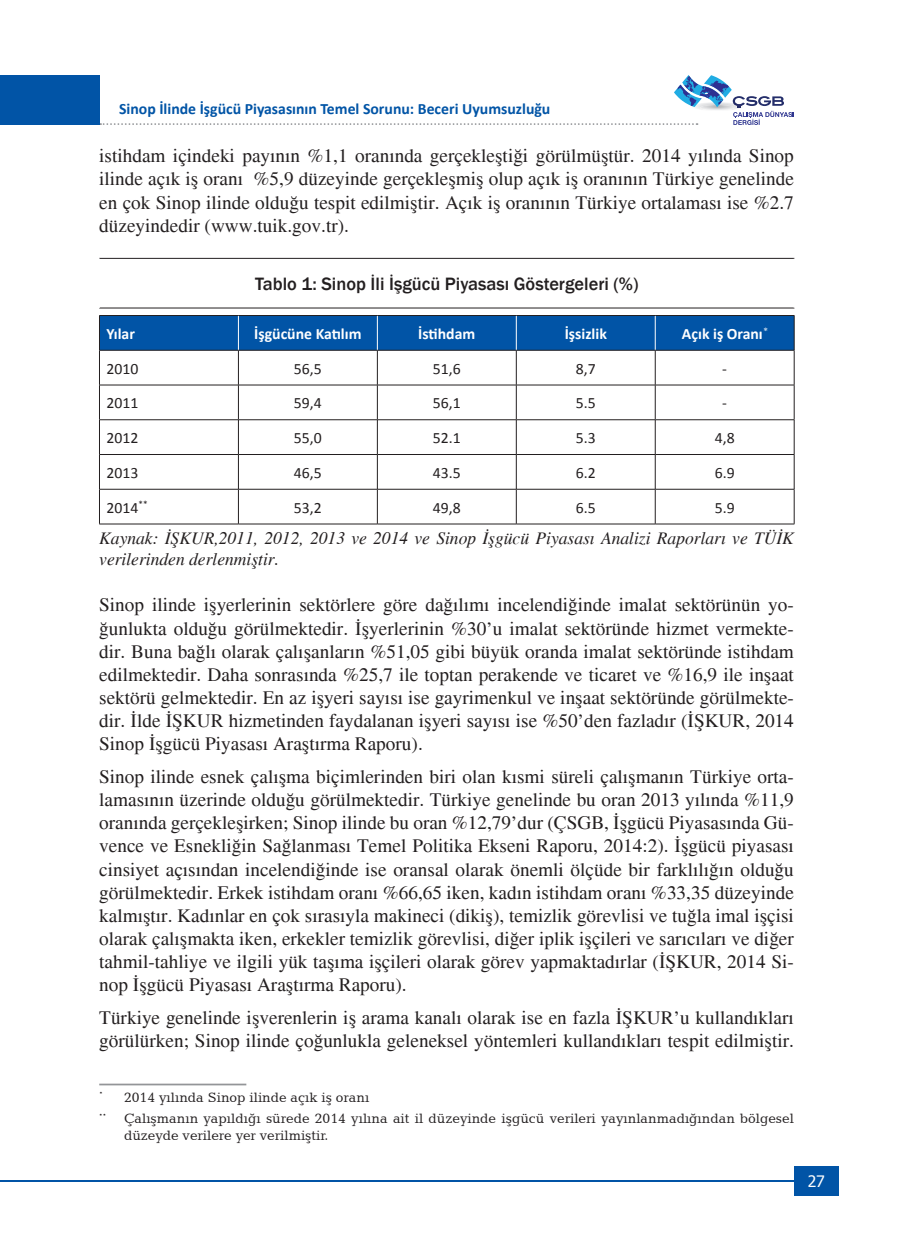
<style>
.page{position:relative;width:918px;height:1241px;background:#fff}
.page>*{position:absolute;margin:0;border:0;box-sizing:border-box;transform-origin:0 0}
._07-_METİN_YAZILAR{font:19.25px/23.1px "Times";color:#231f20;text-align:justify}
.ARA_BAŞLIK_3{font:500 18.38px "Franklin Gothic";color:#231f20}
.t1{font:italic 17.5px/21px "Times";color:#231f20}
.t2{font:15.75px "Calibri";color:#231f20}
._01-_ANA_BAŞLIK{font:700 15.75px "Calibri";color:#0154a6}
.t3{font:700 15.75px "Calibri";color:#fff}
.t4{font:15.75px "Tahoma";color:#fff}
.t5{font:14px/16.8px "Candida BT";color:#231f20}
.t6{font:8.22px "Candida BT";color:#231f20}
</style>
<div class="page">
<div style="left:0;top:75px;width:99px;height:50px;background:#0154a6"></div>
<div style="left:794px;top:1166px;width:44px;height:30px;background:#0154a6"></div>
<hr style="left:0;top:1180px;width:794px;height:2px;background:#0154a6">
<svg style="left:100px;top:75px;width:694px;height:50px"></svg>
<hr style="left:99px;top:1083px;width:147px;height:2px;background:#939598">
<hr style="left:99px;top:258px;width:695px;height:1px;background:#231f20">
<hr style="left:99px;top:308px;width:695px;height:1px;background:#231f20">
<hr style="left:99px;top:258px;width:1px;height:50px;background:#fff">
<div style="left:100px;top:316px;width:694px;height:34px;background:#0154a6"></div>
<hr style="left:99px;top:350px;width:1px;height:35px;background:#231f20">
<hr style="left:238px;top:350px;width:1px;height:35px;background:#231f20">
<hr style="left:377px;top:350px;width:1px;height:35px;background:#231f20">
<hr style="left:516px;top:350px;width:1px;height:35px;background:#231f20">
<hr style="left:655px;top:350px;width:1px;height:35px;background:#231f20">
<hr style="left:794px;top:350px;width:1px;height:35px;background:#231f20">
<hr style="left:99px;top:384px;width:139px;height:1px;background:#231f20">
<hr style="left:99px;top:385px;width:1px;height:34px;background:#231f20">
<hr style="left:238px;top:384px;width:139px;height:1px;background:#231f20">
<hr style="left:238px;top:385px;width:1px;height:34px;background:#231f20">
<hr style="left:377px;top:384px;width:139px;height:1px;background:#231f20">
<hr style="left:377px;top:385px;width:1px;height:34px;background:#231f20">
<hr style="left:516px;top:384px;width:139px;height:1px;background:#231f20">
<hr style="left:516px;top:385px;width:1px;height:34px;background:#231f20">
<hr style="left:655px;top:384px;width:139px;height:1px;background:#231f20">
<hr style="left:655px;top:385px;width:1px;height:34px;background:#231f20">
<hr style="left:794px;top:385px;width:1px;height:34px;background:#231f20">
<hr style="left:99px;top:419px;width:139px;height:1px;background:#231f20">
<hr style="left:99px;top:420px;width:1px;height:34px;background:#231f20">
<hr style="left:238px;top:419px;width:139px;height:1px;background:#231f20">
<hr style="left:238px;top:420px;width:1px;height:34px;background:#231f20">
<hr style="left:377px;top:419px;width:139px;height:1px;background:#231f20">
<hr style="left:377px;top:420px;width:1px;height:34px;background:#231f20">
<hr style="left:516px;top:419px;width:139px;height:1px;background:#231f20">
<hr style="left:516px;top:420px;width:1px;height:34px;background:#231f20">
<hr style="left:655px;top:419px;width:139px;height:1px;background:#231f20">
<hr style="left:655px;top:420px;width:1px;height:34px;background:#231f20">
<hr style="left:794px;top:420px;width:1px;height:34px;background:#231f20">
<hr style="left:99px;top:454px;width:139px;height:1px;background:#231f20">
<hr style="left:99px;top:454px;width:1px;height:35px;background:#231f20">
<hr style="left:238px;top:454px;width:139px;height:1px;background:#231f20">
<hr style="left:238px;top:454px;width:1px;height:35px;background:#231f20">
<hr style="left:377px;top:454px;width:139px;height:1px;background:#231f20">
<hr style="left:377px;top:454px;width:1px;height:35px;background:#231f20">
<hr style="left:516px;top:454px;width:139px;height:1px;background:#231f20">
<hr style="left:516px;top:454px;width:1px;height:35px;background:#231f20">
<hr style="left:655px;top:454px;width:139px;height:1px;background:#231f20">
<hr style="left:655px;top:454px;width:1px;height:35px;background:#231f20">
<hr style="left:794px;top:454px;width:1px;height:35px;background:#231f20">
<hr style="left:99px;top:489px;width:139px;height:1px;background:#231f20">
<hr style="left:99px;top:489px;width:1px;height:34px;background:#231f20">
<hr style="left:238px;top:489px;width:139px;height:1px;background:#231f20">
<hr style="left:238px;top:489px;width:1px;height:34px;background:#231f20">
<hr style="left:377px;top:489px;width:139px;height:1px;background:#231f20">
<hr style="left:377px;top:489px;width:1px;height:34px;background:#231f20">
<hr style="left:516px;top:489px;width:139px;height:1px;background:#231f20">
<hr style="left:516px;top:489px;width:1px;height:34px;background:#231f20">
<hr style="left:655px;top:489px;width:139px;height:1px;background:#231f20">
<hr style="left:655px;top:489px;width:1px;height:34px;background:#231f20">
<hr style="left:794px;top:489px;width:1px;height:34px;background:#231f20">
<hr style="left:99px;top:523px;width:139px;height:1px;background:#231f20">
<hr style="left:238px;top:523px;width:139px;height:1px;background:#231f20">
<hr style="left:377px;top:523px;width:139px;height:1px;background:#231f20">
<hr style="left:516px;top:523px;width:139px;height:1px;background:#231f20">
<hr style="left:655px;top:523px;width:139px;height:1px;background:#231f20">
<hr style="left:238px;top:316px;width:1px;height:34px;background:#fff">
<hr style="left:377px;top:316px;width:1px;height:34px;background:#fff">
<hr style="left:516px;top:316px;width:1px;height:34px;background:#fff">
<hr style="left:655px;top:316px;width:1px;height:34px;background:#fff">
<hr style="left:99px;top:315px;width:139px;height:1px;background:#231f20">
<hr style="left:99px;top:316px;width:1px;height:34px;background:#231f20">
<hr style="left:238px;top:315px;width:139px;height:1px;background:#231f20">
<hr style="left:377px;top:315px;width:139px;height:1px;background:#231f20">
<hr style="left:516px;top:315px;width:139px;height:1px;background:#231f20">
<hr style="left:655px;top:315px;width:139px;height:1px;background:#231f20">
<hr style="left:794px;top:316px;width:1px;height:34px;background:#231f20">
<hr style="left:99px;top:350px;width:139px;height:1px;background:#231f20">
<hr style="left:238px;top:350px;width:139px;height:1px;background:#231f20">
<hr style="left:377px;top:350px;width:139px;height:1px;background:#231f20">
<hr style="left:516px;top:350px;width:139px;height:1px;background:#231f20">
<hr style="left:655px;top:350px;width:139px;height:1px;background:#231f20">
<p class="_01-_ANA_BAŞLIK" style="left:119px;top:99px;width:433px">Sinop İlinde İşgücü Piyasasının Temel Sorunu: Beceri Uyumsuzluğu</p>
<p class="_07-_METİN_YAZILAR" style="left:99px;top:144px;width:696px">istihdam içindeki payının %1,1 oranında gerçekleştiği görülmüştür. 2014 yılında Sinop ilinde açık iş oranı %5,9 düzeyinde gerçekleşmiş olup açık iş oranının Türkiye genelinde en çok Sinop ilinde olduğu tespit edilmiştir. Açık iş oranının Türkiye ortalaması ise %2.7 düzeyindedir (www.tuik.gov.tr).</p>
<p class="ARA_BAŞLIK_3" style="left:255px;top:272px;width:385px">Tablo 1: Sinop İli İşgücü Piyasası Göstergeleri (%)</p>
<p class="t3" style="left:106px;top:324px;width:30px">Yılar</p>
<p class="t3" style="left:254px;top:324px;width:109px">İşgücüne Katılım</p>
<p class="t3" style="left:418px;top:324px;width:59px">İstihdam</p>
<p class="t3" style="left:565px;top:324px;width:44px">İşsizlik</p>
<p class="t3" style="left:682px;top:324px;width:87px">Açık iş Oranı<sup>*</sup></p>
<p class="t2" style="left:106px;top:358px;width:33px">2010</p>
<p class="t2" style="left:294px;top:358px;width:29px">56,5</p>
<p class="t2" style="left:433px;top:358px;width:29px">51,6</p>
<p class="t2" style="left:576px;top:358px;width:21px">8,7</p>
<p class="t2" style="left:722px;top:358px;width:6px">-</p>
<p class="t2" style="left:106px;top:393px;width:33px">2011</p>
<p class="t2" style="left:294px;top:393px;width:29px">59,4</p>
<p class="t2" style="left:433px;top:393px;width:29px">56,1</p>
<p class="t2" style="left:576px;top:393px;width:21px">5.5</p>
<p class="t2" style="left:722px;top:393px;width:6px">-</p>
<p class="t2" style="left:106px;top:428px;width:33px">2012</p>
<p class="t2" style="left:294px;top:428px;width:29px">55,0</p>
<p class="t2" style="left:433px;top:428px;width:29px">52.1</p>
<p class="t2" style="left:576px;top:428px;width:21px">5.3</p>
<p class="t2" style="left:715px;top:428px;width:21px">4,8</p>
<p class="t2" style="left:106px;top:462px;width:33px">2013</p>
<p class="t2" style="left:294px;top:462px;width:29px">46,5</p>
<p class="t2" style="left:433px;top:462px;width:29px">43.5</p>
<p class="t2" style="left:576px;top:462px;width:21px">6.2</p>
<p class="t2" style="left:715px;top:462px;width:21px">6.9</p>
<p class="t2" style="left:106px;top:497px;width:43px">2014<sup>**</sup></p>
<p class="t2" style="left:294px;top:497px;width:29px">53,2</p>
<p class="t2" style="left:433px;top:497px;width:29px">49,8</p>
<p class="t2" style="left:576px;top:497px;width:21px">6.5</p>
<p class="t2" style="left:715px;top:497px;width:21px">5.9</p>
<p class="t1" style="left:99px;top:527px;width:696px">Kaynak: İŞKUR,2011, 2012, 2013 ve 2014 ve Sinop İşgücü Piyasası Analizi Raporları ve TÜİK verilerinden derlenmiştir.</p>
<p class="_07-_METİN_YAZILAR" style="left:99px;top:593px;width:696px">Sinop ilinde işyerlerinin sektörlere göre dağılımı incelendiğinde imalat sektörünün yo&shy;ğunlukta olduğu görülmektedir. İşyerlerinin %30’u imalat sektöründe hizmet vermekte&shy;dir. Buna bağlı olarak çalışanların %51,05 gibi büyük oranda imalat sektöründe istihdam edilmektedir. Daha sonrasında %25,7 ile toptan perakende ve ticaret ve %16,9 ile inşaat sektörü gelmektedir. En az işyeri sayısı ise gayrimenkul ve inşaat sektöründe görülmekte&shy;dir. İlde İŞKUR hizmetinden faydalanan işyeri sayısı ise %50’den fazladır (İŞKUR, 2014<br>Sinop İşgücü Piyasası Araştırma Raporu).</p>
<p class="_07-_METİN_YAZILAR" style="left:99px;top:765px;width:696px">Sinop ilinde esnek çalışma biçimlerinden biri olan kısmi süreli çalışmanın Türkiye orta&shy;lamasının üzerinde olduğu görülmektedir. Türkiye genelinde bu oran 2013 yılında %11,9 oranında gerçekleşirken; Sinop ilinde bu oran %12,79’dur (ÇSGB, İşgücü Piyasasında Gü&shy;vence ve Esnekliğin Sağlanması Temel Politika Ekseni Raporu, 2014:2). İşgücü piyasası cinsiyet açısından incelendiğinde ise oransal olarak önemli ölçüde bir farklılığın olduğu görülmektedir. Erkek istihdam oranı %66,65 iken, kadın istihdam oranı %33,35 düzeyinde kalmıştır. Kadınlar en çok sırasıyla makineci (dikiş), temizlik görevlisi ve tuğla imal işçisi olarak çalışmakta iken, erkekler temizlik görevlisi, diğer iplik işçileri ve sarıcıları ve diğer tahmil-tahliye ve ilgili yük taşıma işçileri olarak görev yapmaktadırlar (İŞKUR, 2014 Si&shy;nop İşgücü Piyasası Araştırma Raporu).</p>
<p class="_07-_METİN_YAZILAR" style="left:99px;top:1006px;width:696px">Türkiye genelinde işverenlerin iş arama kanalı olarak ise en fazla İŞKUR’u kullandıkları görülürken; Sinop ilinde çoğunlukla geleneksel yöntemleri kullandıkları tespit edilmiştir.</p>
<p class="t5" style="left:99px;top:1087px;width:272px"><sup>*</sup> 2014 yılında Sinop ilinde açık iş oranı</p>
<p class="t6" style="left:99px;top:1110px;width:8px">**</p>
<p class="t5" style="left:124px;top:1109px;width:671px">Çalışmanın yapıldığı sürede 2014 yılına ait il düzeyinde işgücü verileri yayınlanmadığından bölgesel düzeyde verilere yer verilmiştir.</p>
<p class="t4" style="left:807px;top:1170px;width:19px">27</p>
</div>
